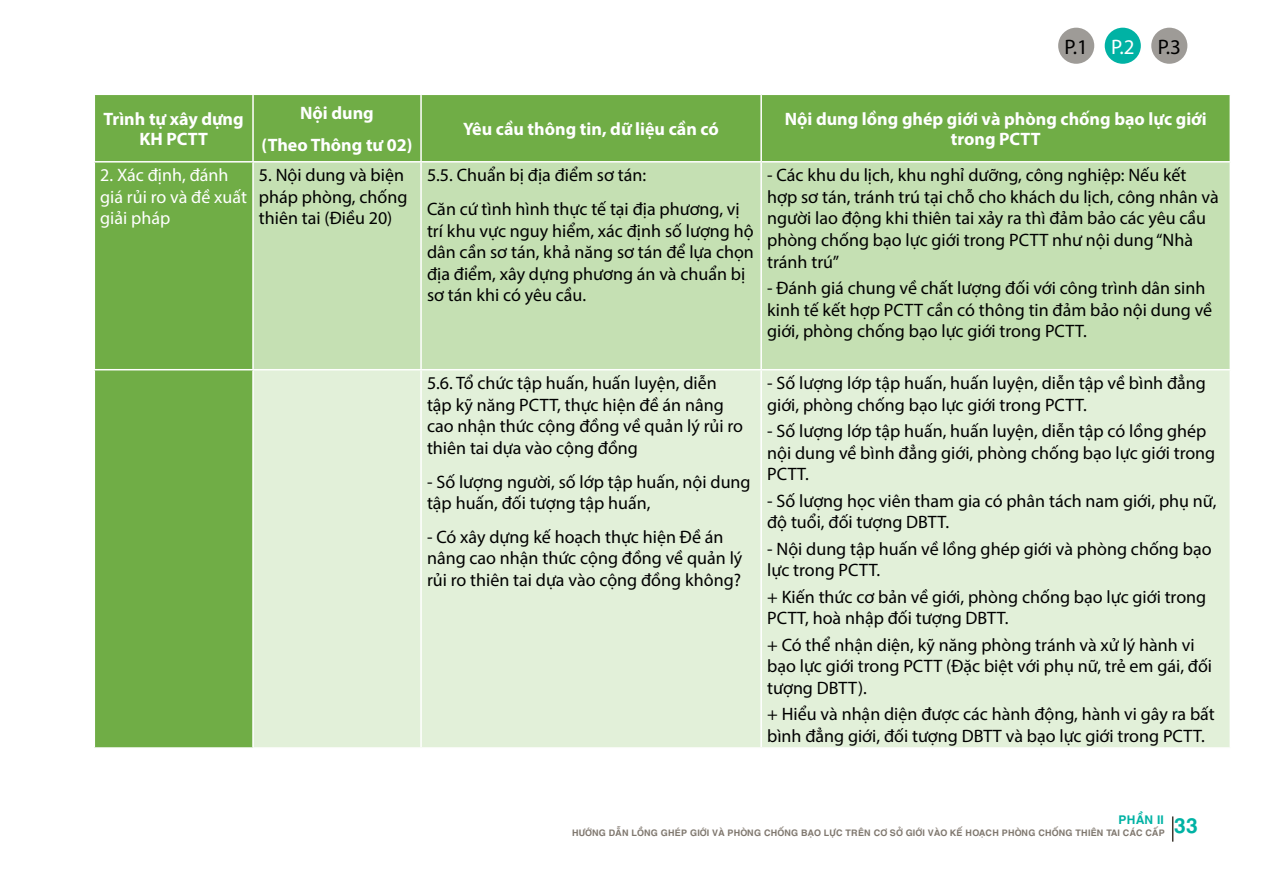
<style>
.page{position:relative;width:1263px;height:893px;background:#fff}
.page>*{position:absolute;margin:0;border:0;box-sizing:border-box;transform-origin:0 0}
.t1{font:21px "Myriad Pro";color:#000}
.t2{font:700 21px "UTM Helve";color:#00b2a4}
.t3{font:18px/21.6px "Myriad Pro";color:#000}
.t4{font:700 18px/19.5px "Myriad Pro";color:#fff;text-align:center}
.t5{font:18px/21.6px "Myriad Pro";color:#fff}
.t6{font:700 12px "UTM Helve";color:#00b2a4}
.t7{font:700 9px "UTM Helve";color:#80786f}
.s1{color:#fff}
</style>
<div class="page">
<svg style="left:1172px;top:816px;width:1px;height:26px"></svg>
<div style="left:1058px;top:28px;width:36px;height:36px;background:#9e9b97;border-radius:50%"></div>
<div style="left:1105px;top:28px;width:36px;height:36px;background:#00b2a4;border-radius:50%"></div>
<div style="left:1151px;top:28px;width:36px;height:36px;background:#9e9b97;border-radius:50%"></div>
<div style="left:95px;top:95px;width:1134px;height:66px;background:#70ad46"></div>
<div style="left:95px;top:163px;width:157px;height:584px;background:#70ad46"></div>
<div style="left:254px;top:163px;width:975px;height:206px;background:#c5e0b3"></div>
<div style="left:254px;top:370px;width:975px;height:377px;background:#e2f0d9"></div>
<hr style="left:420px;top:163px;width:2px;height:206px;background:#fff">
<hr style="left:760px;top:163px;width:2px;height:206px;background:#fff">
<hr style="left:94px;top:369px;width:159px;height:1px;background:#fff">
<hr style="left:420px;top:370px;width:2px;height:377px;background:#fff">
<hr style="left:760px;top:370px;width:2px;height:377px;background:#fff">
<hr style="left:252px;top:95px;width:2px;height:66px;background:#fff">
<hr style="left:420px;top:95px;width:2px;height:66px;background:#fff">
<hr style="left:760px;top:95px;width:2px;height:66px;background:#fff">
<p class="t4" style="left:104px;top:109px;width:142px">Trình tự xây dựng<br>KH PCTT</p>
<p class="t4" style="left:262px;top:97px;width:152px;line-height:31.5px">Nội dung<br>(Theo Thông tư 02)</p>
<p class="t1" style="left:1064px;top:34px;width:118px">P.1 <span class="s1">P.2</span> P.3</p>
<p class="t4" style="left:463px;top:118px;width:257px">Yêu cầu thông tin, dữ liệu cần có</p>
<p class="t4" style="left:785px;top:109px;width:424px">Nội dung lồng ghép giới và phòng chống bạo lực giới trong PCTT</p>
<p class="t5" style="left:100px;top:164px;width:148px">2. Xác định, đánh giá rủi ro và đề xuất giải pháp</p>
<p class="t3" style="left:259px;top:164px;width:150px">5. Nội dung và biện pháp phòng, chống thiên tai (Điều 20)</p>
<p class="t3" style="left:427px;top:158px;width:314px;line-height:33.6px">5.5. Chuẩn bị địa điểm sơ tán:<br>Căn cứ tình hình thực tế tại địa phương, vị</p>
<p class="t3" style="left:427px;top:219px;width:328px">trí khu vực nguy hiểm, xác định số lượng hộ dân cần sơ tán, khả năng sơ tán để lựa chọn địa điểm, xây dựng phương án và chuẩn bị sơ tán khi có yêu cầu.</p>
<p class="t3" style="left:427px;top:372px;width:318px">5.6. Tổ chức tập huấn, huấn luyện, diễn tập kỹ năng PCTT, thực hiện đề án nâng cao nhận thức cộng đồng về quản lý rủi ro thiên tai dựa vào cộng đồng</p>
<p class="t3" style="left:427px;top:470px;width:325px">- Số lượng người, số lớp tập huấn, nội dung tập huấn, đối tượng tập huấn,</p>
<p class="t3" style="left:427px;top:526px;width:317px">- Có xây dựng kế hoạch thực hiện Đề án nâng cao nhận thức cộng đồng về quản lý rủi ro thiên tai dựa vào cộng đồng không?</p>
<p class="t3" style="left:767px;top:164px;width:453px">- Các khu du lịch, khu nghỉ dưỡng, công nghiệp: Nếu kết hợp sơ tán, tránh trú tại chỗ cho khách du lịch, công nhân và người lao động khi thiên tai xảy ra thì đảm bảo các yêu cầu phòng chống bạo lực giới trong PCTT như nội dung “Nhà tránh trú”</p>
<p class="t3" style="left:767px;top:277px;width:447px">- Đánh giá chung về chất lượng đối với công trình dân sinh kinh tế kết hợp PCTT cần có thông tin đảm bảo nội dung về giới, phòng chống bạo lực giới trong PCTT.</p>
<p class="t3" style="left:767px;top:372px;width:440px">- Số lượng lớp tập huấn, huấn luyện, diễn tập về bình đẳng giới, phòng chống bạo lực giới trong PCTT.</p>
<p class="t3" style="left:767px;top:420px;width:450px">- Số lượng lớp tập huấn, huấn luyện, diễn tập có lồng ghép nội dung về bình đẳng giới, phòng chống bạo lực giới trong<br>PCTT.</p>
<p class="t3" style="left:767px;top:490px;width:451px">- Số lượng học viên tham gia có phân tách nam giới, phụ nữ, độ tuổi, đối tượng DBTT.</p>
<p class="t3" style="left:767px;top:538px;width:446px">- Nội dung tập huấn về lồng ghép giới và phòng chống bạo lực trong PCTT.</p>
<p class="t3" style="left:767px;top:586px;width:441px">+ Kiến thức cơ bản về giới, phòng chống bạo lực giới trong<br>PCTT, hoà nhập đối tượng DBTT.</p>
<p class="t3" style="left:767px;top:634px;width:446px">+ Có thể nhận diện, kỹ năng phòng tránh và xử lý hành vi bạo lực giới trong PCTT (Đặc biệt với phụ nữ, trẻ em gái, đối tượng DBTT).</p>
<p class="t3" style="left:767px;top:703px;width:449px">+ Hiểu và nhận diện được các hành động, hành vi gây ra bất bình đẳng giới, đối tượng DBTT và bạo lực giới trong PCTT.</p>
<p class="t6" style="left:1118px;top:809px;width:47px">PHẦN II</p>
<p class="t7" style="left:572px;top:825px;width:594px">HƯỚNG DẪN LỒNG GHÉP GIỚI VÀ PHÒNG CHỐNG BẠO LỰC TRÊN CƠ SỞ GIỚI VÀO KẾ HOẠCH PHÒNG CHỐNG THIÊN TAI CÁC CẤP</p>
<p class="t2" style="left:1174px;top:808px;width:26px">33</p>
</div>
